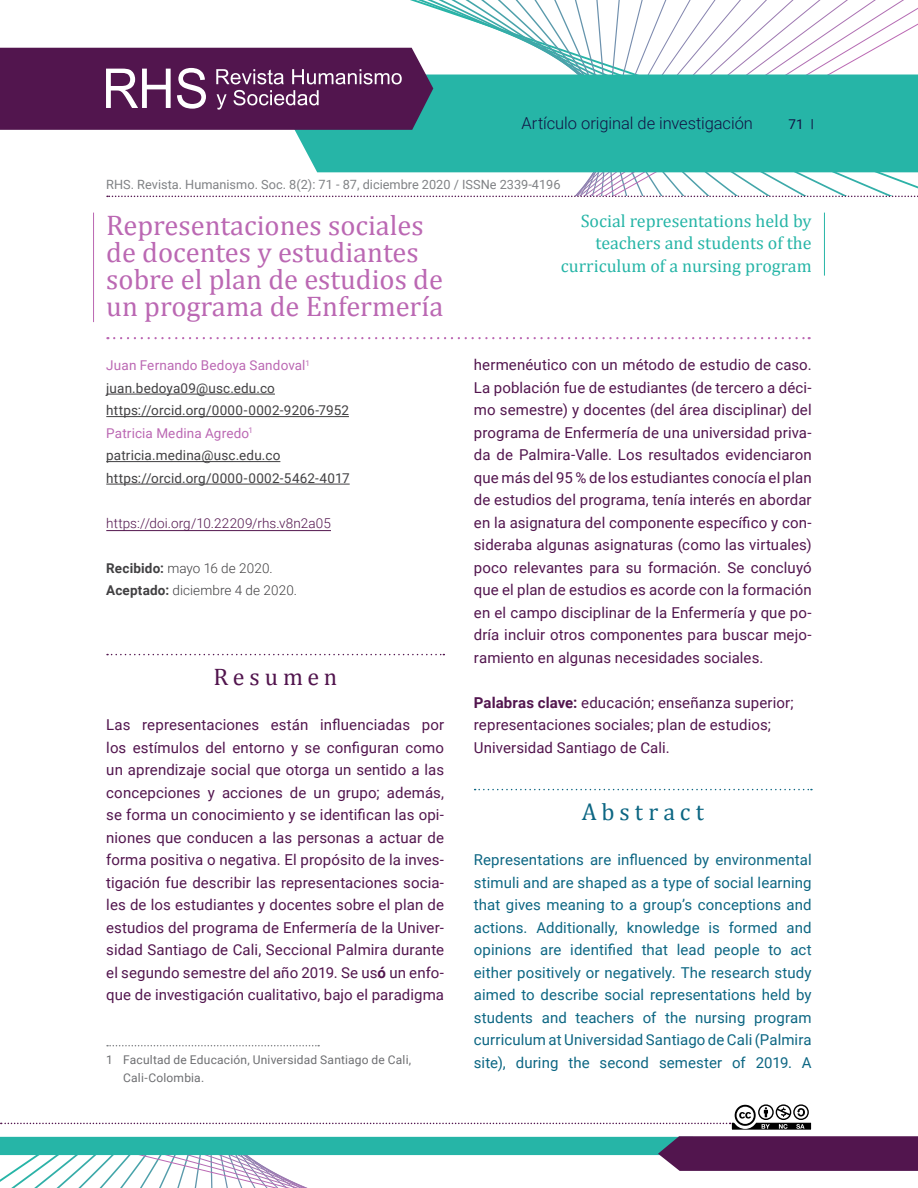
<style>
.page{position:relative;width:918px;height:1188px;background:#fff}
.page>*{position:absolute;margin:0;border:0;box-sizing:border-box;transform-origin:0 0}
.t1{font:28.5px/27px "Cambria";color:#bb68b3}
.t2{font:24px "Cambria";letter-spacing:.21em;color:#0c6683}
.t3{font:24px "Cambria";letter-spacing:.2em;color:#52154e}
.t4{font:18px/22.5px "Cambria";color:#26b5a7;text-align:right}
.t5{font:300 16.5px "Roboto";letter-spacing:-.005em;color:#111344}
.t6{font:15px/22.5px "Roboto";letter-spacing:.005em;color:#52154e;text-align:justify}
.t7{font:15px/22.5px "Roboto";letter-spacing:.005em;color:#0c6683;text-align:justify}
.t8{font:13.5px/22.5px "Roboto";letter-spacing:.01em;color:#414042}
.t9{font:300 13.5px/22.5px "Roboto";letter-spacing:.005em;color:#414042}
.t10{font:300 13.5px "Roboto";letter-spacing:.01em;color:#52154e}
.t11{font:13.5px "Roboto";color:#111344}
.t12{font:12.75px "Roboto";color:#808285}
.t13{font:12px/18px "Roboto";letter-spacing:.015em;color:#6d6e71}
.s1{color:#bb68b3}
.s2{font-weight:700}
</style>
<div class="page">
<svg style="left:0;top:0;width:918px;height:197px"></svg>
<svg style="left:0;top:1104px;width:918px;height:84px"></svg>
<hr style="left:824px;top:213px;width:1px;height:63px;background:#26b5a7">
<hr style="left:93px;top:213px;width:1px;height:109px;background:#bb68b3">
<svg style="left:114px;top:337px;width:696px;height:2px"></svg>
<hr style="left:106px;top:394px;width:169px;height:1px;background:#414042">
<hr style="left:106px;top:416px;width:243px;height:1px;background:#414042">
<hr style="left:106px;top:461px;width:174px;height:1px;background:#414042">
<hr style="left:106px;top:484px;width:244px;height:1px;background:#414042">
<hr style="left:106px;top:530px;width:225px;height:1px;background:#52154e">
<svg style="left:107px;top:654px;width:337px;height:1px"></svg>
<svg style="left:107px;top:1045px;width:212px;height:1px"></svg>
<svg style="left:475px;top:789px;width:337px;height:1px"></svg>
<p class="t5" style="left:521px;top:111px;width:233px">Artículo original de investigación</p>
<p class="t12" style="left:106px;top:176px;width:456px">RHS. Revista. Humanismo. Soc. 8(2): 71 - 87, diciembre 2020 / ISSNe 2339-4196</p>
<p class="t11" style="left:788px;top:115px;width:17px">71</p>
<h1 class="t1" style="left:106px;top:211px;width:338px">Representaciones sociales de docentes y estudiantes sobre el plan de estudios de un programa de Enfermería</h1>
<p class="t8" style="left:106px;top:354px;width:245px"><span class="s1">Juan Fernando Bedoya Sandoval</span><sup>1 </sup>juan.bedoya09@usc.edu.co https://orcid.org/0000-0002-9206-7952<br><span class="s1">Patricia Medina Agredo</span><sup>1 </sup>patricia.medina@usc.edu.co https://orcid.org/0000-0002-5462-4017</p>
<p class="t10" style="left:106px;top:513px;width:226px">https://doi.org/10.22209/rhs.v8n2a05</p>
<p class="t9" style="left:106px;top:556px;width:192px"><span class="s2">Recibido:</span> mayo 16 de 2020.<br><span class="s2">Aceptado:</span> diciembre 4 de 2020.</p>
<h2 class="t3" style="left:213px;top:663px;width:125px">Resumen</h2>
<p class="t6" style="left:106px;top:713px;width:339px">Las representaciones están influenciadas por los estímulos del entorno y se configuran como un aprendizaje social que otorga un sentido a las concepciones y acciones de un grupo; además, se forma un conocimiento y se identifican las opi&shy;niones que conducen a las personas a actuar de forma positiva o negativa. El propósito de la inves&shy;tigación fue describir las representaciones socia&shy;les de los estudiantes y docentes sobre el plan de estudios del programa de Enfermería de la Univer&shy;sidad Santiago de Cali, Seccional Palmira durante el segundo semestre del año 2019. Se us<span class="s2">ó</span> un enfo&shy;que de investigación cualitativo, bajo el paradigma</p>
<p class="t13" style="left:123px;top:1050px;width:289px;text-indent:-17px">1 Facultad de Educación, Universidad Santiago de Cali,<br>Cali-Colombia.</p>
<p class="t4" style="left:561px;top:209px;width:252px">Social representations held by teachers and students of the curriculum of a nursing program</p>
<p class="t6" style="left:474px;top:353px;width:339px">hermenéutico con un método de estudio de caso.<br>La población fue de estudiantes (de tercero a déci&shy;mo semestre) y docentes (del área disciplinar) del programa de Enfermería de una universidad priva&shy;da de Palmira-Valle. Los resultados evidenciaron que más del 95 % de los estudiantes conocía el plan de estudios del programa, tenía interés en abordar en la asignatura del componente específico y con&shy;sideraba algunas asignaturas (como las virtuales) poco relevantes para su formación. Se concluyó que el plan de estudios es acorde con la formación en el campo disciplinar de la Enfermería y que po&shy;dría incluir otros componentes para buscar mejo&shy;ramiento en algunas necesidades sociales.</p>
<p class="t6" style="left:474px;top:690px;width:321px;text-align:left"><span class="s2">Palabras clave:</span> educación; enseñanza superior; representaciones sociales; plan de estudios;<br>Universidad Santiago de Cali.</p>
<h2 class="t2" style="left:582px;top:798px;width:124px">Abstract</h2>
<p class="t7" style="left:474px;top:848px;width:339px">Representations are influenced by environmental stimuli and are shaped as a type of social learning that gives meaning to a group’s conceptions and actions. Additionally, knowledge is formed and opinions are identified that lead people to act either positively or negatively. The research study aimed to describe social representations held by students and teachers of the nursing program curriculum at Universidad Santiago de Cali (Palmira site), during the second semester of 2019. A</p>
</div>
